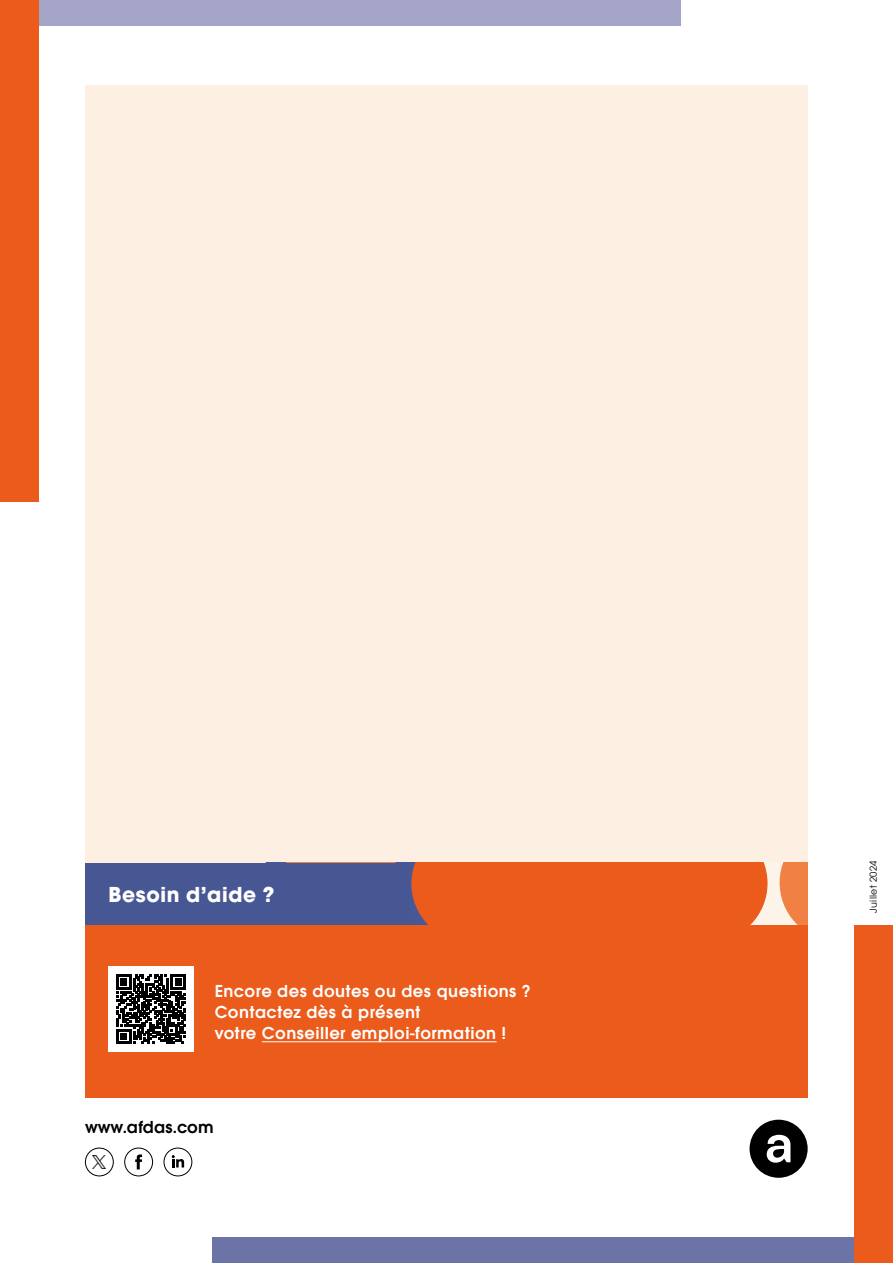
<style>
.page{position:relative;width:893px;height:1263px;background:#fff}
.page>*{position:absolute;margin:0;border:0;box-sizing:border-box;transform-origin:0 0}
.t1{font:700 22.5px "Avalon";letter-spacing:.025em;color:#fff}
.t2{font:600 18px/21px "Avalon";letter-spacing:.025em;color:#fff}
.t3{font:600 18px "Avalon";color:#000}
.t4{font:10.5px "Avalon";letter-spacing:.025em;color:#000}
</style>
<div class="page">
<div style="left:0;top:0;width:680px;height:26px;background:#a3a4c8"></div>
<div style="left:0;top:0;width:38px;height:502px;background:#eb5b1b"></div>
<div style="left:213px;top:1237px;width:680px;height:26px;background:#6c73a7"></div>
<div style="left:855px;top:925px;width:38px;height:338px;background:#eb5b1b"></div>
<div style="left:85px;top:85px;width:723px;height:844px;background:#fdf0e2"></div>
<svg style="left:408px;top:863px;width:400px;height:62px;background:#e9642a"></svg>
<div style="left:85px;top:863px;width:323px;height:64px;background:#475793"></div>
<div style="left:85px;top:925px;width:723px;height:172px;background:#eb5b1b"></div>
<hr style="left:262px;top:1041px;width:235px;height:1px;background:#fff">
<div style="left:85px;top:1148px;width:29px;height:28px;border:1px solid #000;border-radius:50%"></div>
<div style="left:164px;top:1148px;width:28px;height:28px;border:1px solid #000;border-radius:50%"></div>
<svg style="left:172px;top:1155px;width:12px;height:12px"></svg>
<div style="left:124px;top:1148px;width:29px;height:28px;border:1px solid #000;border-radius:50%"></div>
<svg style="left:135px;top:1154px;width:7px;height:15px"></svg>
<div style="left:749px;top:1120px;width:59px;height:58px;background:#000;border-radius:50%"></div>
<svg style="left:767px;top:1135px;width:23px;height:28px"></svg>
<div style="left:108px;top:967px;width:85px;height:85px;background:#fff"></div>
<svg style="left:116px;top:975px;width:69px;height:69px"></svg>
<svg style="left:93px;top:1155px;width:13px;height:13px"></svg>
<p class="t1" style="left:108px;top:881px;width:167px">Besoin d’aide ?</p>
<p class="t2" style="left:215px;top:980px;width:317px">Encore des doutes ou des questions ?<br>Contactez dès à présent<br>votre Conseiller emploi-formation !</p>
<p class="t3" style="left:85px;top:1117px;width:130px">www.afdas.com</p>
<p class="t4" style="left:867px;top:912px;width:53px;rotate:-90deg">Juillet 2024</p>
</div>
